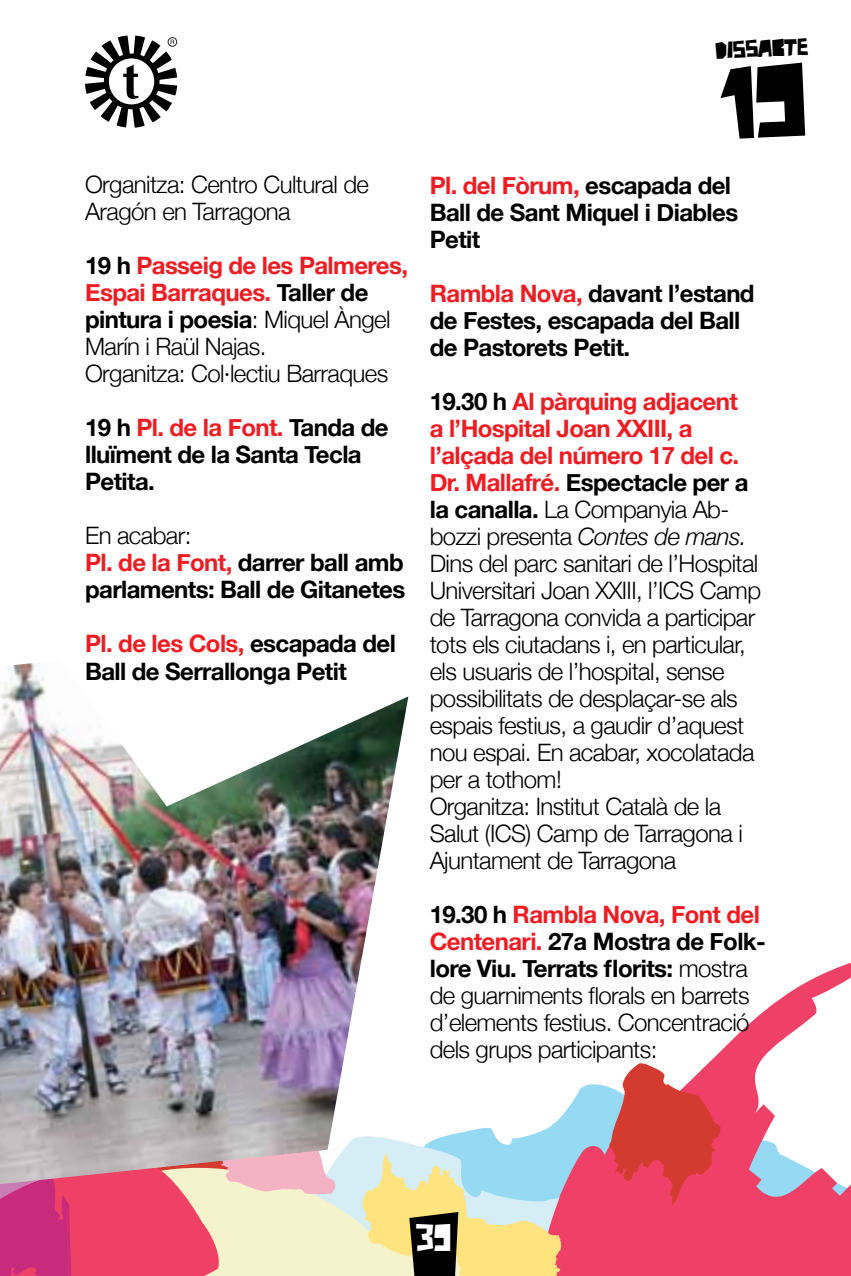
<style>
.page{position:relative;width:851px;height:1276px;background:#fff}
.page>*{position:absolute;margin:0;border:0;box-sizing:border-box;transform-origin:0 0}
.t1{font:500 36px "Caliquea";color:#fff}
.t2{font:300 24px/27px "Helvetica Neue";letter-spacing:-.025em;color:#000}
.t3{font:700 24px/27px "Helvetica Neue";letter-spacing:-.025em;color:#000}
.t4{font:500 24px "Caliquea";color:#000}
.s1{font-weight:700}
.s2{font-weight:700;color:#ed1d24}
.s3{color:#ed1d24}
.s4{font-weight:300}
.s5{font-style:italic}
</style>
<div class="page">
<svg style="left:337px;top:1127px;width:200px;height:149px"></svg>
<svg style="left:537px;top:963px;width:313px;height:313px"></svg>
<svg style="left:0;top:1184px;width:337px;height:92px;background:#e98292"></svg>
<svg style="left:567px;top:1061px;width:283px;height:215px"></svg>
<svg style="left:360px;top:1153px;width:201px;height:123px;background:#c4c69f"></svg>
<img style="left:0;top:663px;width:408px;height:521px">
<svg style="left:85px;top:35px;width:92px;height:93px"></svg>
<p class="t4" style="left:714px;top:37px;width:95px;rotate:-3deg">DISSABTE</p>
<p class="t2" style="left:85px;top:171px;width:285px">Organitza: Centro Cultural de<br>Aragón en Tarragona</p>
<p class="t2" style="left:85px;top:252px;width:324px"><span class="s1">19 h</span> <span class="s2">Passeig de les Palmeres,<br>Espai Barraques.</span> <span class="s1">Taller de pintura i poesia</span>: Miquel Àngel<br>Marín i Raül Najas.<br>Organitza: Col·lectiu Barraques</p>
<p class="t3" style="left:85px;top:414px;width:305px">19 h <span class="s3">Pl. de la Font.</span> Tanda de lluïment de la Santa Tecla<br>Petita.</p>
<p class="t3" style="left:85px;top:522px;width:321px"><span class="s4">En acabar:<br></span><span class="s3">Pl. de la Font,</span> darrer ball amb parlaments: Ball de Gitanetes</p>
<p class="t3" style="left:85px;top:630px;width:312px"><span class="s3">Pl. de les Cols,</span> escapada del<br>Ball de Serrallonga Petit</p>
<p class="t3" style="left:429px;top:171px;width:310px"><span class="s3">Pl. del Fòrum,</span> escapada del<br>Ball de Sant Miquel i Diables<br>Petit</p>
<p class="t3" style="left:429px;top:279px;width:326px"><span class="s3">Rambla Nova,</span> davant l’estand de Festes, escapada del Ball de Pastorets Petit.</p>
<p class="t2" style="left:429px;top:387px;width:333px"><span class="s1">19.30 h</span> <span class="s2">Al pàrquing adjacent<br>a l’Hospital Joan XXIII, a l’alçada del número 17 del c.<br>Dr. Mallafré.</span> <span class="s1">Espectacle per a la canalla.</span> La Companyia Ab&shy;bozzi presenta <span class="s5">Contes de mans.<br></span>Dins del parc sanitari de l’Hospital<br>Universitari Joan XXIII, l’ICS Camp de Tarragona convida a participar tots els ciutadans i, en particular, els usuaris de l’hospital, sense possibilitats de desplaçar-se als espais festius, a gaudir d’aquest nou espai. En acabar, xocolatada per a tothom!<br>Organitza: Institut Català de la<br>Salut (ICS) Camp de Tarragona i<br>Ajuntament de Tarragona</p>
<p class="t2" style="left:429px;top:900px;width:337px"><span class="s1">19.30 h</span> <span class="s2">Rambla Nova, Font del<br>Centenari.</span> <span class="s1">27a Mostra de Folk&shy;lore Viu. Terrats florits:</span> mostra de guarniments florals en barrets d’elements festius. Concentració dels grups participants:</p>
<h1 class="t1" style="left:416px;top:1218px;width:37px">39</h1>
</div>
